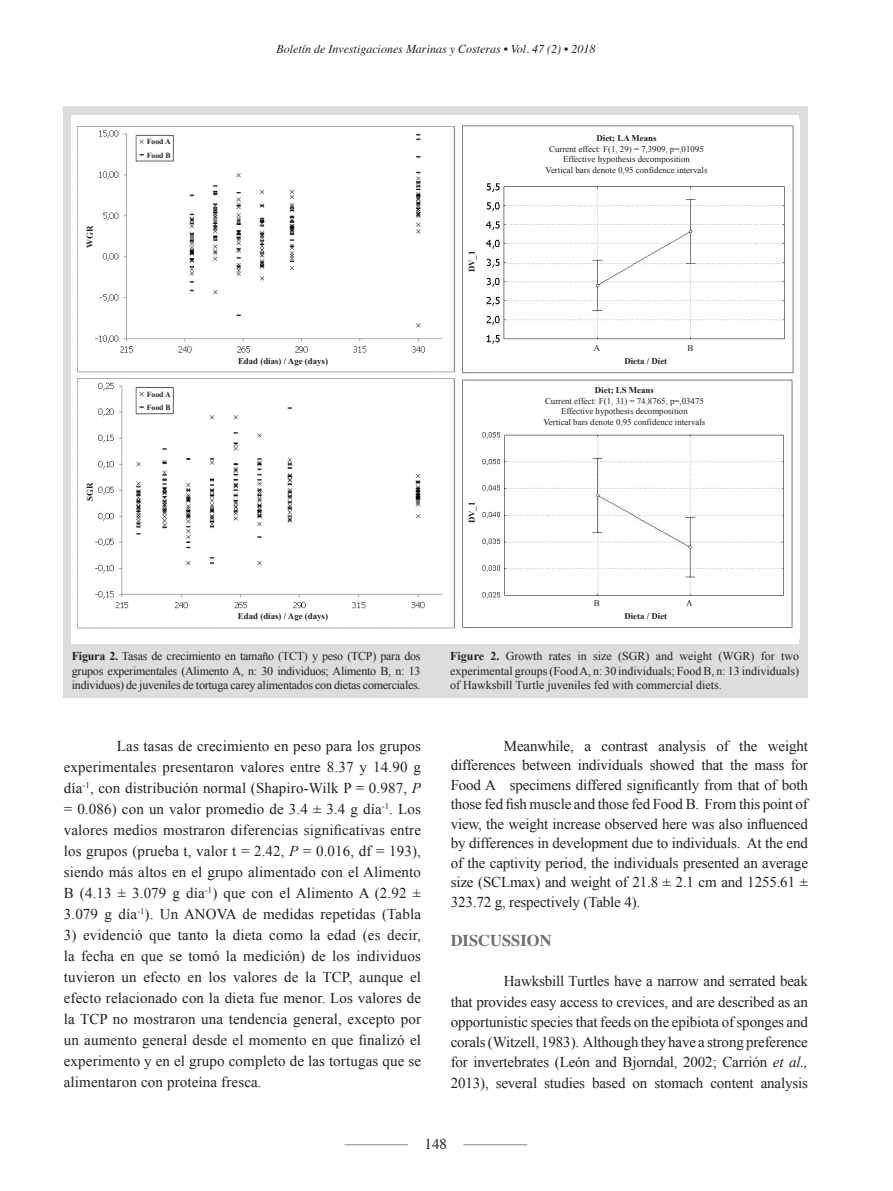
<style>
.page{position:relative;width:893px;height:1191px;background:#fff}
.page>*{position:absolute;margin:0;border:0;box-sizing:border-box;transform-origin:0 0}
.t1{font:700 16.5px "Times";color:#6c6d70}
.t2{font:15px/21px "Times New Roman";letter-spacing:-.01em;color:#231f20;text-align:justify}
.t3{font:15px "Times";color:#231f20}
.t4{font:12px/14.4px "Times New Roman";letter-spacing:-.02em;color:#231f20;text-align:justify}
.t5{font:italic 12px "Times";color:#231f20}
.t6{font:8.85px/10.6px "Times New Roman";color:#231f20;text-align:center}
.t7{font:700 8.85px "Times New Roman";color:#231f20}
.t8{font:700 7.8px/13.4px "Times New Roman";color:#231f20}
.s1{font-weight:700}
.s2{font-style:italic}
</style>
<div class="page">
<hr style="left:344px;top:1144px;width:64px;height:1px;background:#939598">
<hr style="left:463px;top:1144px;width:64px;height:1px;background:#939598">
<div style="left:64px;top:106px;width:744px;height:591px;background:#dcdddf"></div>
<div style="left:72px;top:119px;width:727px;height:519px;background:#fff"></div>
<p class="t7" style="left:84px;top:248px;width:24px;rotate:-90deg">WGR</p>
<p class="t8" style="left:147px;top:135px;width:25px">Food A<br>Food B</p>
<p class="t7" style="left:84px;top:501px;width:20px;rotate:-90deg">SGR</p>
<p class="t8" style="left:147px;top:387px;width:25px">Food A<br>Food B</p>
<p class="t5" style="left:276px;top:38px;width:321px">Boletín de Investigaciones Marinas y Costeras • Vol. 47 (2) • 2018</p>
<p class="t7" style="left:238px;top:355px;width:92px">Edad (días) / Age (days)</p>
<p class="t7" style="left:466px;top:272px;width:23px;rotate:-90deg">DV_1</p>
<p class="t7" style="left:466px;top:523px;width:23px;rotate:-90deg">DV_1</p>
<p class="t7" style="left:596px;top:132px;width:62px">Diet; LA Means</p>
<p class="t6" style="left:546px;top:143px;width:163px">Current effect: F(1, 29) = 7,3909, p=,01095<br>Effective hypothesis decomposition<br>Vertical bars denote 0,95 confidence intervals</p>
<p class="t6" style="left:594px;top:343px;width:8px">A</p>
<p class="t6" style="left:688px;top:343px;width:7px">B</p>
<p class="t7" style="left:624px;top:355px;width:44px">Dieta / Diet</p>
<p class="t7" style="left:595px;top:384px;width:61px">Diet; LS Means</p>
<p class="t6" style="left:544px;top:395px;width:163px">Current effect: F(1, 31) = 74,8765, p=,03475<br>Effective hypothesis decomposition<br>Vertical bars denote 0,95 confidence intervals</p>
<p class="t6" style="left:594px;top:597px;width:7px">B</p>
<p class="t6" style="left:686px;top:597px;width:8px">A</p>
<p class="t7" style="left:238px;top:610px;width:92px">Edad (días) / Age (days)</p>
<p class="t7" style="left:624px;top:610px;width:44px">Dieta / Diet</p>
<p class="t4" style="left:72px;top:649px;width:350px"><span class="s1">Figura 2.</span> Tasas de crecimiento en tamaño (TCT) y peso (TCP) para dos grupos experimentales (Alimento A, n: 30 individuos; Alimento B, n: 13 individuos) de juveniles de tortuga carey alimentados con dietas comerciales.</p>
<p class="t2" style="left:64px;top:734px;width:359px;text-indent:53px">Las tasas de crecimiento en peso para los grupos experimentales presentaron valores entre 8.37 y 14.90 g día<sup>-1</sup>, con distribución normal (Shapiro-Wilk P = 0.987, <span class="s2">P </span>= 0.086) con un valor promedio de 3.4 ± 3.4 g día<sup>-1</sup>. Los valores medios mostraron diferencias significativas entre los grupos (prueba t, valor t = 2.42, <span class="s2">P</span> = 0.016, df = 193), siendo más altos en el grupo alimentado con el Alimento B (4.13 ± 3.079 g día<sup>-1</sup>) que con el Alimento A (2.92 ± 3.079 g día<sup>-1</sup>). Un ANOVA de medidas repetidas (Tabla</p>
<p class="t2" style="left:64px;top:923px;width:359px">3) evidenció que tanto la dieta como la edad (es decir, la fecha en que se tomó la medición) de los individuos tuvieron un efecto en los valores de la TCP, aunque el efecto relacionado con la dieta fue menor. Los valores de la TCP no mostraron una tendencia general, excepto por un aumento general desde el momento en que finalizó el experimento y en el grupo completo de las tortugas que se alimentaron con proteína fresca.</p>
<p class="t4" style="left:450px;top:649px;width:350px"><span class="s1">Figure 2.</span> Growth rates in size (SGR) and weight (WGR) for two experimental groups (Food A, n: 30 individuals; Food B, n: 13 individuals) of Hawksbill Turtle juveniles fed with commercial diets.</p>
<p class="t2" style="left:451px;top:735px;width:359px;line-height:19.5px;text-indent:53px">Meanwhile, a contrast analysis of the weight differences between individuals showed that the mass for Food A specimens differed significantly from that of both those fed fish muscle and those fed Food B. From this point of view, the weight increase observed here was also influenced by differences in development due to individuals. At the end of the captivity period, the individuals presented an average size (SCLmax) and weight of 21.8 ± 2.1 cm and 1255.61 ± 323.72 g, respectively (Table 4).</p>
<p class="t1" style="left:451px;top:924px;width:102px">DISCUSSION</p>
<p class="t2" style="left:451px;top:971px;width:359px;line-height:20.2px;text-indent:53px">Hawksbill Turtles have a narrow and serrated beak that provides easy access to crevices, and are described as an opportunistic species that feeds on the epibiota of sponges and corals (Witzell, 1983). Although they have a strong preference for invertebrates (León and Bjorndal, 2002; Carrión <span class="s2">et al., </span>2013), several studies based on stomach content analysis</p>
<p class="t3" style="left:425px;top:1130px;width:24px">148</p>
</div>
